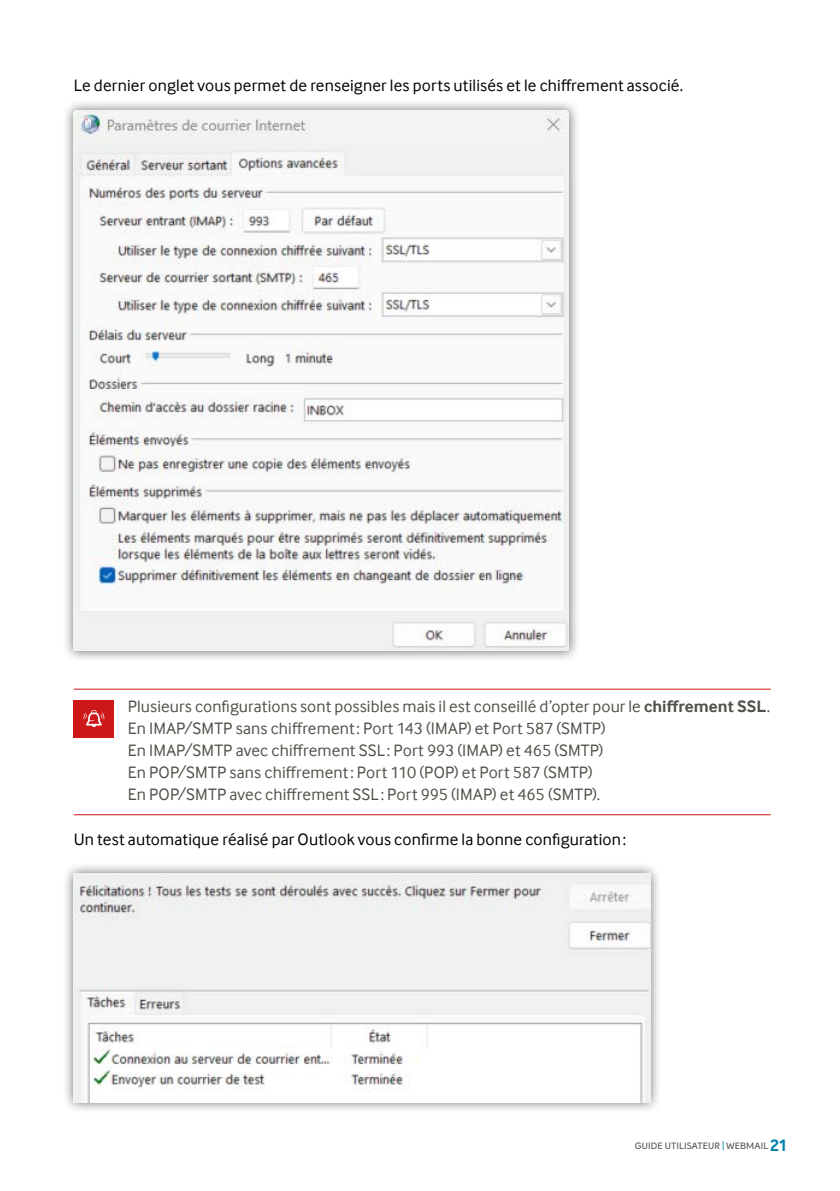
<style>
.page{position:relative;width:840px;height:1191px;background:#fff}
.page>*{position:absolute;margin:0;border:0;box-sizing:border-box;transform-origin:0 0}
.t1{font:17px/22px "Inter Face";letter-spacing:.01em;color:#525149}
.t2{font:17px "Inter Face";letter-spacing:.01em;color:#000}
.t3{font:500 9px "Intelo";letter-spacing:.015em;color:#525149}
.s1{font-weight:700}
.s2{color:#0083aa}
.s3{font-weight:700;font-size:16px;color:#0083aa}
</style>
<div class="page">
<div style="left:62px;top:99px;width:518px;height:563px;background:#000;opacity:.6"></div>
<img style="left:74px;top:111px;width:494px;height:540px">
<hr style="left:74px;top:689px;width:696px;height:1px;background:#cd1719">
<hr style="left:74px;top:814px;width:696px;height:1px;background:#cd1719">
<div style="left:74px;top:700px;width:40px;height:37px;background:#cd1719"></div>
<svg style="left:83px;top:710px;width:21px;height:17px"></svg>
<div style="left:62px;top:861px;width:599px;height:252px;background:#000;opacity:.6"></div>
<img style="left:74px;top:873px;width:576px;height:229px">
<p class="t2" style="left:74px;top:75px;width:610px">Le dernier onglet vous permet de renseigner les ports utilisés et le chiffrement associé.</p>
<p class="t1" style="left:128px;top:695px;width:643px">Plusieurs configurations sont possibles mais il est conseillé d’opter pour le <span class="s1">chiffrement SSL</span>.<br>En IMAP/SMTP sans chiffrement: Port 143 (IMAP) et Port 587 (SMTP)<br>En IMAP/SMTP avec chiffrement SSL: Port 993 (IMAP) et 465 (SMTP)<br>En POP/SMTP sans chiffrement: Port 110 (POP) et Port 587 (SMTP)<br>En POP/SMTP avec chiffrement SSL: Port 995 (IMAP) et 465 (SMTP).</p>
<p class="t2" style="left:74px;top:829px;width:553px">Un test automatique réalisé par Outlook vous confirme la bonne configuration:</p>
<p class="t3" style="left:634px;top:1140px;width:153px">GUIDE UTILISATEUR <span class="s2">|</span> WEBMAIL <span class="s3">21</span></p>
</div>
